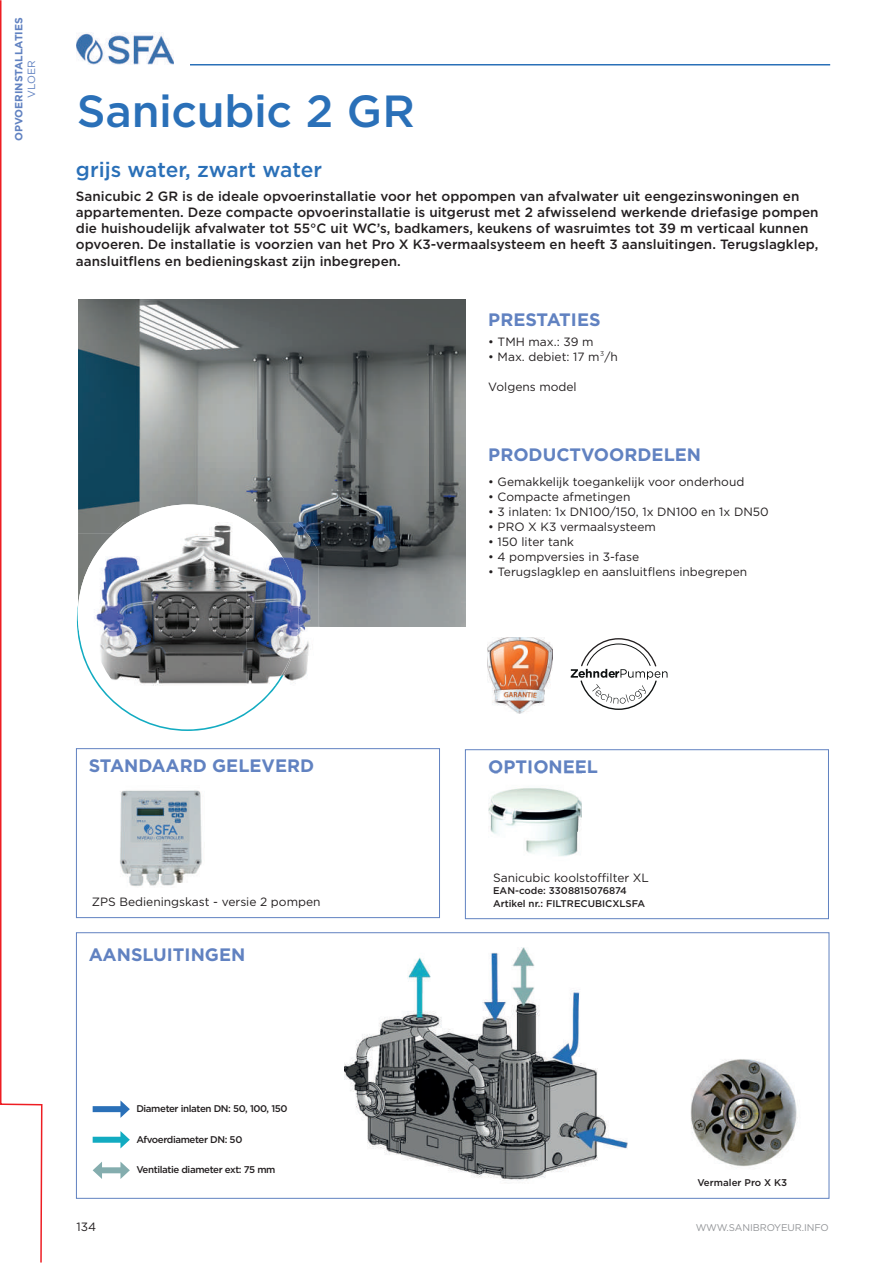
<style>
.page{position:relative;width:893px;height:1263px;background:#fff}
.page>*{position:absolute;margin:0;border:0;box-sizing:border-box;transform-origin:0 0}
.t1{font:500 45px "Gotham";letter-spacing:-.01em;color:#2a70b8}
.t2{font:500 21px "Gotham";color:#2a70b8}
.t3{font:700 18px "Gotham";color:#6182c1}
.t4{font:500 13.5px/16.2px "Gotham";color:#231f20}
.t5{font:12px "Gotham";color:#231f20}
.t6{font:700 10.5px "Gotham";color:#6182c1}
.t7{font:10.5px "Gotham";color:#6182c1}
.t8{font:500 9.75px "Gotham";letter-spacing:-.04em;color:#231f20}
.t9{font:500 9.75px/13.5px "Gotham";color:#231f20}
.t10{font:9.75px "Gotham";letter-spacing:-.01em;color:#939598}
.s1{font-weight:300}
</style>
<div class="page">
<img style="left:344px;top:947px;width:284px;height:234px">
<div style="left:76px;top:932px;width:753px;height:267px;border:1px solid #6182c1"></div>
<img style="left:78px;top:300px;width:291px;height:140px">
<img style="left:369px;top:300px;width:96px;height:327px">
<img style="left:78px;top:440px;width:242px;height:93px">
<img style="left:320px;top:440px;width:49px;height:187px">
<img style="left:78px;top:533px;width:18px;height:68px">
<img style="left:318px;top:533px;width:2px;height:94px">
<img style="left:77px;top:33px;width:97px;height:32px">
<hr style="left:190px;top:64px;width:640px;height:2px;background:#2a70b8">
<svg style="left:77px;top:601px;width:199px;height:130px"></svg>
<svg style="left:78px;top:504px;width:221px;height:221px"></svg>
<img style="left:299px;top:627px;width:10px;height:52px">
<img style="left:299px;top:522px;width:19px;height:105px">
<img style="left:96px;top:522px;width:32px;height:45px">
<img style="left:246px;top:522px;width:53px;height:164px">
<img style="left:94px;top:645px;width:152px;height:41px">
<img style="left:690px;top:1059px;width:108px;height:110px">
<div style="left:93px;top:1106px;width:30px;height:6px;background:#2a70b8"></div>
<svg style="left:120px;top:1100px;width:10px;height:18px"></svg>
<div style="left:93px;top:1137px;width:30px;height:6px;background:#12abc1"></div>
<svg style="left:120px;top:1131px;width:10px;height:17px"></svg>
<div style="left:99px;top:1167px;width:24px;height:6px;background:#84adae"></div>
<svg style="left:93px;top:1162px;width:9px;height:17px"></svg>
<svg style="left:120px;top:1162px;width:10px;height:17px"></svg>
<img style="left:120px;top:790px;width:82px;height:97px">
<div style="left:76px;top:748px;width:364px;height:170px;border:1px solid #6182c1"></div>
<img style="left:487px;top:637px;width:65px;height:77px">
<svg style="left:571px;top:638px;width:96px;height:72px"></svg>
<div style="left:465px;top:749px;width:364px;height:170px;border:1px solid #6182c1"></div>
<img style="left:488px;top:773px;width:94px;height:83px">
<svg style="left:0;top:0;width:43px;height:1263px"></svg>
<p class="t6" style="left:15px;top:141px;width:125px;rotate:-90deg">OPVOERINSTALLATIES</p>
<p class="t7" style="left:27px;top:98px;width:39px;rotate:-90deg">VLOER</p>
<h1 class="t1" style="left:77px;top:94px;width:340px">Sanicubic 2 GR</h1>
<h2 class="t2" style="left:76px;top:162px;width:248px">grijs water, zwart water</h2>
<p class="t4" style="left:76px;top:189px;width:744px">Sanicubic 2 GR is de ideale opvoerinstallatie voor het oppompen van afvalwater uit eengezinswoningen en appartementen. Deze compacte opvoerinstallatie is uitgerust met 2 afwisselend werkende driefasige pompen die huishoudelijk afvalwater tot 55°C uit WC’s, badkamers, keukens of wasruimtes tot 39 m verticaal kunnen opvoeren. De installatie is voorzien van het Pro X K3-vermaalsysteem en heeft 3 aansluitingen. Terugslagklep, aansluitflens en bedieningskast zijn inbegrepen.</p>
<h3 class="t3" style="left:488px;top:313px;width:114px">PRESTATIES</h3>
<p class="t5" style="left:488px;top:338px;width:107px">• TMH max. : 39 m</p>
<p class="t5" style="left:488px;top:353px;width:131px">• Max. debiet : 17 m<span class="s1">3</span>/h</p>
<p class="t5" style="left:488px;top:383px;width:90px">Volgens model</p>
<h3 class="t3" style="left:488px;top:448px;width:214px">PRODUCTVOORDELEN</h3>
<p class="t5" style="left:488px;top:477px;width:258px">• Gemakkelijk toegankelijk voor onderhoud</p>
<p class="t5" style="left:488px;top:492px;width:144px">• Compacte afmetingen</p>
<p class="t5" style="left:488px;top:507px;width:282px">• 3 inlaten: 1x DN100/150, 1x DN100 en 1x DN50</p>
<p class="t5" style="left:488px;top:522px;width:169px">• PRO X K3 vermaalsysteem</p>
<p class="t5" style="left:488px;top:537px;width:87px">• 150 liter tank</p>
<p class="t5" style="left:488px;top:552px;width:152px">• 4 pompversies in 3-fase</p>
<p class="t5" style="left:488px;top:567px;width:260px">• Terugslagklep en aansluitflens inbegrepen</p>
<h3 class="t3" style="left:89px;top:759px;width:227px">STANDAARD GELEVERD</h3>
<p class="t5" style="left:92px;top:897px;width:230px">ZPS Bedieningskast - versie 2 pompen</p>
<h3 class="t3" style="left:89px;top:948px;width:158px">AANSLUITINGEN</h3>
<p class="t8" style="left:136px;top:1105px;width:153px">Diameter inlaten DN: 50, 100, 150</p>
<p class="t8" style="left:136px;top:1135px;width:108px">Afvoerdiameter DN: 50</p>
<p class="t8" style="left:136px;top:1166px;width:141px">Ventilatie diameter ext : 75 mm</p>
<h3 class="t3" style="left:488px;top:761px;width:111px">OPTIONEEL</h3>
<p class="t5" style="left:493px;top:873px;width:157px">Sanicubic koolstoffilter XL</p>
<p class="t9" style="left:493px;top:884px;width:153px">EAN-code: 3308815076874<br>Artikel nr. : FILTRECUBICXLSFA</p>
<p class="t9" style="left:697px;top:1177px;width:91px">Vermaler Pro X K3</p>
<p class="t5" style="left:77px;top:1222px;width:21px">134</p>
<p class="t10" style="left:696px;top:1224px;width:135px">WWW.SANIBROYEUR.INFO</p>
</div>
